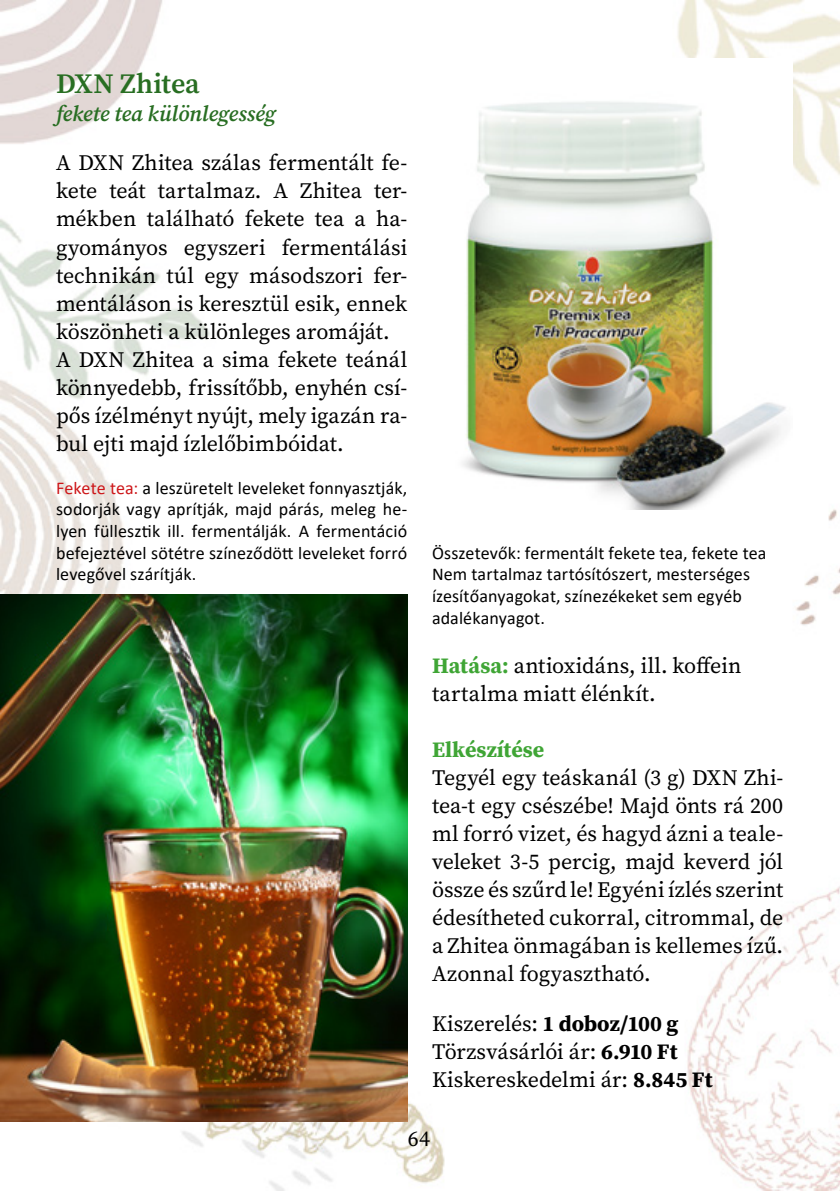
<style>
.page{position:relative;width:840px;height:1191px;background:#fff}
.page>*{position:absolute;margin:0;border:0;box-sizing:border-box;transform-origin:0 0}
.t1{font:600 28px "Source Serif Pro";letter-spacing:-.005em;color:#286e22}
.t2{font:22px/28px "Source Serif Pro";color:#000}
.t3{font:italic 600 22px "Source Serif Pro";letter-spacing:-.005em;color:#286e22}
.t4{font:700 22px "Source Serif Pro";color:#3fa535}
.t5{font:18px/21.6px "Calibri";letter-spacing:.005em;color:#000;text-align:justify}
.s1{color:#cd1619}
.s2{font-weight:700;color:#3fa535}
.s3{font-weight:700}
</style>
<div class="page">
<img style="left:0;top:0;width:839px;height:1190px">
<img style="left:432px;top:58px;width:360px;height:451px">
<img style="left:0;top:594px;width:408px;height:528px">
<p class="t1" style="left:56px;top:64px;width:145px">DXN Zhitea</p>
<p class="t3" style="left:56px;top:99px;width:221px">fekete tea különlegesség</p>
<p class="t2" style="left:56px;top:149px;width:352px">A DXN Zhitea szálas fermentált fe&shy;kete teát tartalmaz. A Zhitea ter&shy;mékben található fekete tea a ha&shy;gyományos egyszeri fermentálási technikán túl egy másodszori fer&shy;mentáláson is keresztül esik, ennek köszönheti a különleges aromáját.<br>A DXN Zhitea a sima fekete teánál könnyedebb, frissítőbb, enyhén csí&shy;pős ízélményt nyújt, mely igazán ra&shy;bul ejti majd ízlelőbimbóidat.</p>
<p class="t5" style="left:56px;top:476px;width:352px"><span class="s1">Fekete tea:</span> a leszüretelt leveleket fonnyasztják, sodorják vagy aprítják, majd párás, meleg he&shy;lyen füllesztik ill. fermentálják. A fermentáció befejeztével sötétre színeződött leveleket forró levegővel szárítják.</p>
<p class="t5" style="left:432px;top:541px;width:335px;text-align:left">Összetevők: fermentált fekete tea, fekete tea Nem tartalmaz tartósítószert, mesterséges ízesítőanyagokat, színezékeket sem egyéb adalékanyagot.</p>
<p class="t2" style="left:432px;top:652px;width:311px"><span class="s2">Hatása:</span> antioxidáns, ill. koffein tartalma miatt élénkít.</p>
<p class="t4" style="left:432px;top:734px;width:114px">Elkészítése</p>
<p class="t2" style="left:432px;top:764px;width:352px;text-align:justify">Tegyél egy teáskanál (3 g) DXN Zhi&shy;tea-t egy csészébe! Majd önts rá 200 ml forró vizet, és hagyd ázni a teale&shy;veleket 3-5 percig, majd keverd jól össze és szűrd le! Egyéni ízlés szerint édesítheted cukorral, citrommal, de a Zhitea önmagában is kellemes ízű.<br>Azonnal fogyasztható.</p>
<p class="t2" style="left:432px;top:1009px;width:282px">Kiszerelés: <span class="s3">1 doboz/100 g<br></span>Törzsvásárlói ár: <span class="s3">6.910 Ft<br></span>Kiskereskedelmi ár: <span class="s3">8.845 Ft</span></p>
<p class="t2" style="left:407px;top:1124px;width:24px">64</p>
</div>
